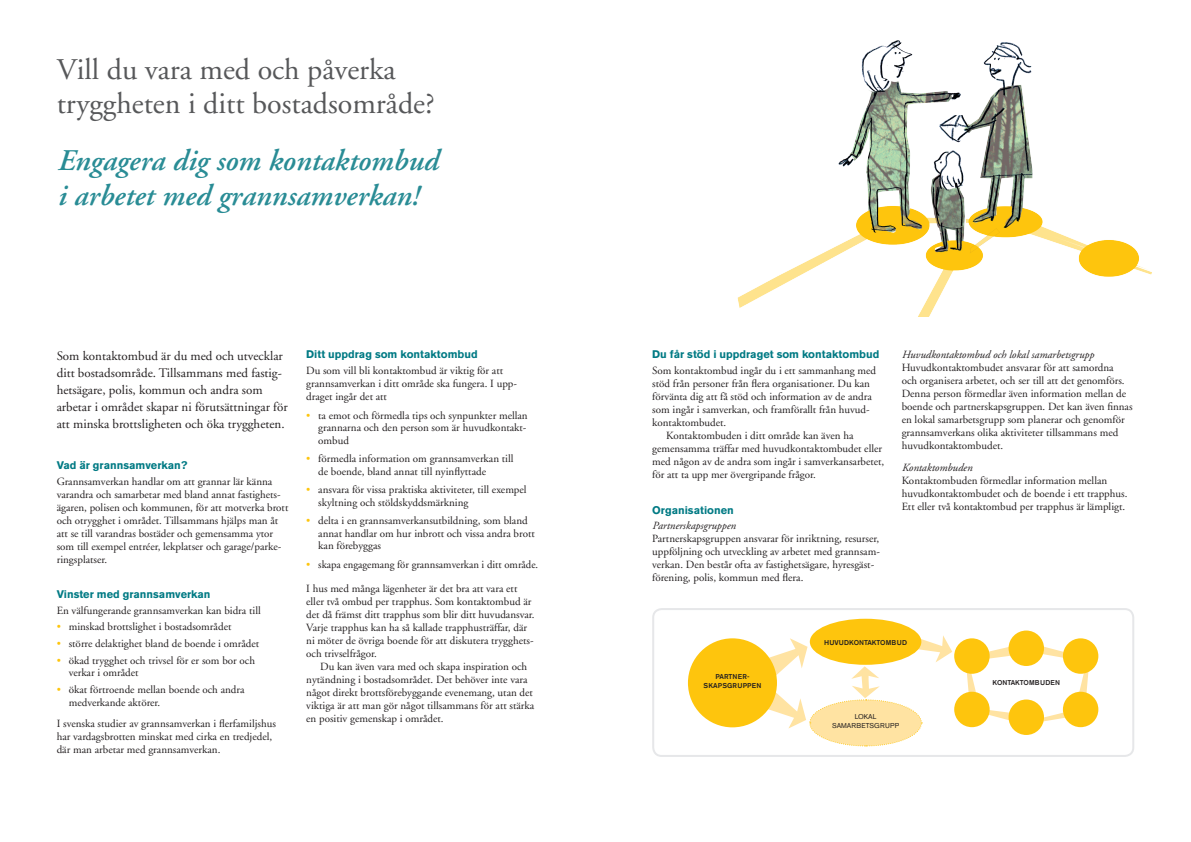
<style>
.page{position:relative;width:1191px;height:842px;background:#fff}
.page>*{position:absolute;margin:0;border:0;box-sizing:border-box;transform-origin:0 0}
.t1{font:30px/34.5px "Adobe Garamond";color:#57585a}
.t2{font:italic 600 30px/34.5px "Adobe Garamond";color:#298c95}
.t3{font:13px/17px "Adobe Garamond";color:#231f20}
.t4{font:11px/13px "Adobe Garamond";color:#231f20}
.t5{font:700 11px "Akzidenz Grotesk BE";color:#007a84}
.t6{font:italic 11px "Adobe Garamond";color:#231f20}
.t7{font:500 7px "Akzidenz Grotesk BE";color:#231f20}
.t8{font:500 7px/8.4px "Akzidenz Grotesk BE";letter-spacing:.02em;color:#231f20;text-align:center}
.t9{font:7px/8.4px "Akzidenz Grotesk BE";color:#231f20;text-align:center}
.s1{color:#fec50d}
</style>
<div class="page">
<div style="left:652px;top:608px;width:482px;height:149px;border:2px solid #e6e7e9;border-radius:9px"></div>
<svg style="left:966px;top:643px;width:123px;height:81px"></svg>
<img style="left:737px;top:40px;width:415px;height:276px">
<div style="left:688px;top:638px;width:89px;height:89px;background:#fec50d;border-radius:50%"></div>
<div style="left:954px;top:638px;width:35px;height:36px;background:#fec50d;border-radius:50%"></div>
<div style="left:954px;top:692px;width:35px;height:35px;background:#fec50d;border-radius:50%"></div>
<div style="left:1008px;top:630px;width:36px;height:36px;background:#fec50d;border-radius:50%"></div>
<div style="left:1008px;top:699px;width:36px;height:36px;background:#fec50d;border-radius:50%"></div>
<div style="left:1063px;top:638px;width:35px;height:36px;background:#fec50d;border-radius:50%"></div>
<div style="left:1063px;top:692px;width:35px;height:35px;background:#fec50d;border-radius:50%"></div>
<div style="left:810px;top:619px;width:111px;height:46px;background:#fec50d;border-radius:50%"></div>
<svg style="left:757px;top:635px;width:195px;height:112px"></svg>
<h1 class="t1" style="left:57px;top:53px;width:379px">Vill du vara med och påverka tryggheten i ditt bostadsområde?</h1>
<h1 class="t2" style="left:57px;top:144px;width:382px">Engagera dig som kontaktombud i arbetet med grannsamverkan!</h1>
<p class="t3" style="left:57px;top:347px;width:232px">Som kontaktombud är du med och utvecklar ditt bostadsområde. Tillsammans med fastig&shy;hetsägare, polis, kommun och andra som arbetar i området skapar ni förutsättningar för att minska brottsligheten och öka tryggheten.</p>
<p class="t6" style="left:901px;top:349px;width:194px">Huvudkontaktombud och lokal samarbetsgrupp</p>
<p class="t5" style="left:652px;top:348px;width:229px">Du får stöd i uppdraget som kontaktombud</p>
<p class="t4" style="left:652px;top:364px;width:225px">Som kontaktombud ingår du i ett sammanhang med</p>
<p class="t4" style="left:652px;top:377px;width:219px">stöd från personer från flera organisationer. Du kan</p>
<p class="t4" style="left:652px;top:390px;width:221px">förvänta dig att få stöd och information av de andra</p>
<p class="t4" style="left:652px;top:403px;width:219px">som ingår i samverkan, och framförallt från huvud-</p>
<p class="t4" style="left:652px;top:416px;width:76px">kontaktombudet.</p>
<p class="t4" style="left:666px;top:429px;width:189px">Kontaktombuden i ditt område kan även ha</p>
<p class="t4" style="left:652px;top:442px;width:231px">gemensamma träffar med huvudkontaktombudet eller</p>
<p class="t4" style="left:652px;top:456px;width:234px">med någon av de andra som ingår i samverkansarbetet,</p>
<p class="t4" style="left:652px;top:469px;width:165px">för att ta upp mer övergripande frågor.</p>
<p class="t5" style="left:652px;top:503px;width:83px">Organisationen</p>
<p class="t6" style="left:652px;top:520px;width:85px">Partnerskapsgruppen</p>
<p class="t4" style="left:652px;top:533px;width:229px">Partnerskapsgruppen ansvarar för inriktning, resurser, uppföljning och utveckling av arbetet med grannsam&shy;verkan. Den består ofta av fastighetsägare, hyresgäst&shy;förening, polis, kommun med flera.</p>
<p class="t5" style="left:306px;top:348px;width:173px">Ditt uppdrag som kontaktombud</p>
<p class="t4" style="left:306px;top:364px;width:212px">Du som vill bli kontaktombud är viktig för att grannsamverkan i ditt område ska fungera. I upp&shy;draget ingår det att</p>
<p class="t4" style="left:318px;top:409px;width:211px;line-height:12.7px;text-align:justify;text-indent:-12px"><span class="s1">•</span> ta emot och förmedla tips och synpunkter mellan grannarna och den person som är huvudkontakt&shy;ombud</p>
<p class="t4" style="left:318px;top:453px;width:197px;line-height:12.6px;text-indent:-12px"><span class="s1">•</span> förmedla information om grannsamverkan till de boende, bland annat till nyinflyttade</p>
<p class="t4" style="left:318px;top:484px;width:210px;line-height:12.7px;text-indent:-12px"><span class="s1">•</span> ansvara för vissa praktiska aktiviteter, till exempel skyltning och stöldskyddsmärkning</p>
<p class="t4" style="left:318px;top:515px;width:218px;line-height:12.6px;text-indent:-12px"><span class="s1">•</span> delta i en grannsamverkansutbildning, som bland annat handlar om hur inbrott och vissa andra brott kan förebyggas</p>
<p class="t4" style="left:306px;top:558px;width:233px"><span class="s1">•</span> skapa engagemang för grannsamverkan i ditt område.</p>
<p class="t4" style="left:306px;top:582px;width:230px">I hus med många lägenheter är det bra att vara ett eller två ombud per trapphus. Som kontaktombud är det då främst ditt trapphus som blir ditt huvudansvar.<br>Varje trapphus kan ha så kallade trapphusträffar, där ni möter de övriga boende för att diskutera trygghets&shy;och trivselfrågor.</p>
<p class="t4" style="left:306px;top:660px;width:229px;text-indent:14px">Du kan även vara med och skapa inspiration och nytändning i bostadsområdet. Det behöver inte vara något direkt brottsförebyggande evenemang, utan det viktiga är att man gör något tillsammans för att stärka en positiv gemenskap i området.</p>
<p class="t4" style="left:901px;top:361px;width:232px">Huvudkontaktombudet ansvarar för att samordna<br>och organisera arbetet, och ser till att det genomförs.<br>Denna person förmedlar även information mellan de boende och partnerskapsgruppen. Det kan även finnas en lokal samarbetsgrupp som planerar och genomför grannsamverkans olika aktiviteter tillsammans med huvudkontaktombudet.</p>
<p class="t6" style="left:901px;top:461px;width:72px">Kontaktombuden</p>
<p class="t4" style="left:901px;top:474px;width:227px">Kontaktombuden förmedlar information mellan huvudkontaktombudet och de boende i ett trapphus.<br>Ett eller två kontaktombud per trapphus är lämpligt.</p>
<p class="t5" style="left:57px;top:459px;width:132px">Vad är grannsamverkan?</p>
<p class="t4" style="left:57px;top:475px;width:233px">Grannsamverkan handlar om att grannar lär känna varandra och samarbetar med bland annat fastighets&shy;ägaren, polisen och kommunen, för att motverka brott och otrygghet i området. Tillsammans hjälps man åt att se till varandras bostäder och gemensamma ytor som till exempel entréer, lekplatser och garage/parke&shy;ringsplatser.</p>
<p class="t5" style="left:57px;top:588px;width:155px">Vinster med grannsamverkan</p>
<p class="t4" style="left:57px;top:604px;width:206px">En välfungerande grannsamverkan kan bidra till</p>
<p class="t4" style="left:57px;top:620px;width:176px"><span class="s1">•</span> minskad brottslighet i bostadsområdet</p>
<p class="t4" style="left:57px;top:637px;width:204px"><span class="s1">•</span> större delaktighet bland de boende i området</p>
<p class="t4" style="left:69px;top:654px;width:188px;line-height:12.6px;text-indent:-12px"><span class="s1">•</span> ökad trygghet och trivsel för er som bor och verkar i området</p>
<p class="t4" style="left:69px;top:683px;width:177px;line-height:12.6px;text-indent:-12px"><span class="s1">•</span> ökat förtroende mellan boende och andra medverkande aktörer.</p>
<p class="t4" style="left:57px;top:717px;width:221px">I svenska studier av grannsamverkan i flerfamiljshus har vardagsbrotten minskat med cirka en tredjedel, där man arbetar med grannsamverkan.</p>
<p class="t7" style="left:824px;top:639px;width:85px">HUVUDKONTAKTOMBUD</p>
<p class="t8" style="left:703px;top:672px;width:59px">PARTNER-<br>SKAPSGRUPPEN</p>
<p class="t7" style="left:992px;top:678px;width:69px">KONTAKTOMBUDEN</p>
<p class="t9" style="left:832px;top:713px;width:69px">LOKAL<br>SAMARBETSGRUPP</p>
</div>
